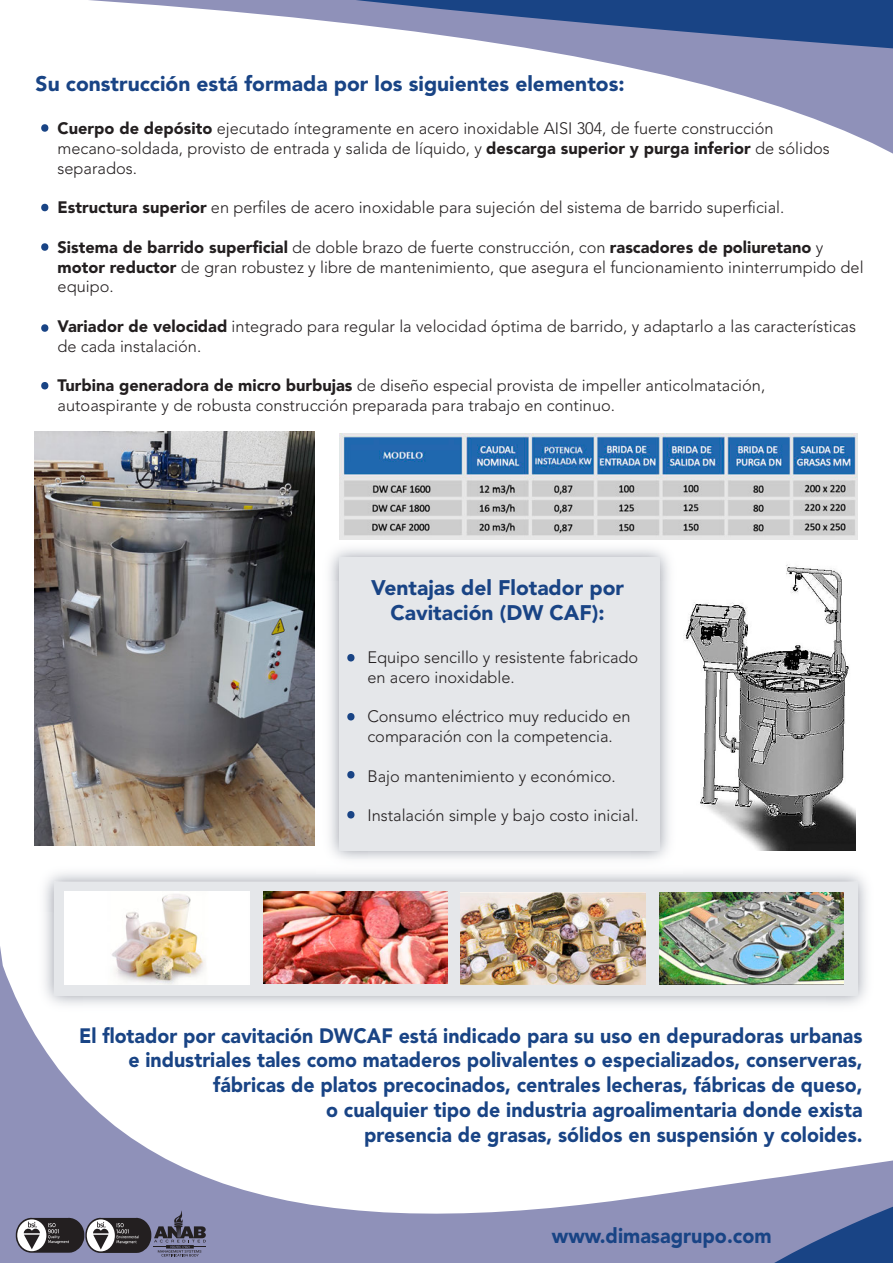
<style>
.page{position:relative;width:893px;height:1263px;background:#fff}
.page>*{position:absolute;margin:0;border:0;box-sizing:border-box;transform-origin:0 0}
.t1{font:900 21px/25.2px "Avenir LT Std";color:#194485;text-align:center}
.t2{font:900 21px "Avenir LT Std";color:#194485;scale:.94 1}
.t3{font:900 20.7px/24.9px "Avenir LT Std";color:#194485;text-align:right;scale:.94 1}
.t4{font:300 16.5px/19.8px "Avenir LT Std";color:#231f20}
.s1{font-weight:900}
</style>
<div class="page">
<div style="left:339px;top:558px;width:321px;height:292px;background:#e5e7ea"></div>
<img style="left:683px;top:564px;width:173px;height:287px">
<svg style="left:0;top:946px;width:893px;height:317px"></svg>
<svg style="left:774px;top:1207px;width:119px;height:56px"></svg>
<svg style="left:89px;top:0;width:804px;height:154px"></svg>
<svg style="left:356px;top:0;width:537px;height:48px"></svg>
<svg style="left:16px;top:1210px;width:190px;height:46px"></svg>
<svg style="left:347px;top:654px;width:8px;height:7px"></svg>
<svg style="left:347px;top:713px;width:8px;height:7px"></svg>
<svg style="left:347px;top:771px;width:8px;height:7px"></svg>
<svg style="left:347px;top:811px;width:8px;height:7px"></svg>
<img style="left:31px;top:912px;width:53px;height:106px">
<img style="left:828px;top:912px;width:52px;height:106px">
<img style="left:84px;top:995px;width:744px;height:23px">
<div style="left:54px;top:882px;width:803px;height:113px;background:#e5e7ea"></div>
<img style="left:64px;top:892px;width:186px;height:92px">
<img style="left:263px;top:892px;width:184px;height:92px">
<img style="left:461px;top:892px;width:185px;height:93px">
<img style="left:660px;top:893px;width:184px;height:91px">
<svg style="left:41px;top:124px;width:8px;height:8px"></svg>
<svg style="left:41px;top:204px;width:8px;height:7px"></svg>
<svg style="left:41px;top:243px;width:8px;height:8px"></svg>
<svg style="left:41px;top:324px;width:8px;height:8px"></svg>
<svg style="left:41px;top:382px;width:8px;height:7px"></svg>
<img style="left:339px;top:434px;width:518px;height:106px">
<img style="left:34px;top:432px;width:280px;height:414px">
<p class="t1" style="left:36px;top:71px;width:591px">Su construcción está formada por los siguientes elementos:</p>
<p class="t4" style="left:58px;top:118px;width:774px"><span class="s1">Cuerpo de depósito</span> ejecutado íntegramente en acero inoxidable AISI 304, de fuerte construcción mecano-soldada, provisto de entrada y salida de líquido, y <span class="s1">descarga superior y purga inferior</span> de sólidos separados.</p>
<p class="t4" style="left:58px;top:198px;width:728px"><span class="s1">Estructura superior</span> en perfiles de acero inoxidable para sujeción del sistema de barrido superficial.</p>
<p class="t4" style="left:58px;top:237px;width:808px"><span class="s1">Sistema de barrido superficial</span> de doble brazo de fuerte construcción, con <span class="s1">rascadores de poliuretano</span> y <span class="s1">motor reductor</span> de gran robustez y libre de mantenimiento, que asegura el funcionamiento ininterrumpido del equipo.</p>
<p class="t4" style="left:58px;top:316px;width:800px"><span class="s1">Variador de velocidad</span> integrado para regular la velocidad óptima de barrido, y adaptarlo a las características de cada instalación.</p>
<p class="t4" style="left:58px;top:376px;width:709px"><span class="s1">Turbina generadora de micro burbujas</span> de diseño especial provista de impeller anticolmatación, autoaspirante y de robusta construcción preparada para trabajo en continuo.</p>
<p class="t1" style="left:371px;top:575px;width:254px">Ventajas del Flotador por<br>Cavitación (DW CAF):</p>
<p class="t4" style="left:367px;top:647px;width:272px">Equipo sencillo y resistente fabricado en acero inoxidable.</p>
<p class="t4" style="left:367px;top:707px;width:265px">Consumo eléctrico muy reducido en comparación con la competencia.</p>
<p class="t4" style="left:367px;top:766px;width:250px">Bajo mantenimiento y económico.</p>
<p class="t4" style="left:367px;top:806px;width:273px">Instalación simple y bajo costo inicial.</p>
<p class="t3" style="left:79px;top:1023px;width:835px">El flotador por cavitación DWCAF está indicado para su uso en depuradoras urbanas e industriales tales como mataderos polivalentes o especializados, conserveras, fábricas de platos precocinados, centrales lecheras, fábricas de queso,<br>o cualquier tipo de industria agroalimentaria donde exista<br>presencia de grasas, sólidos en suspensión y coloides.</p>
<p class="t2" style="left:552px;top:1222px;width:235px">www.dimasagrupo.com</p>
</div>
